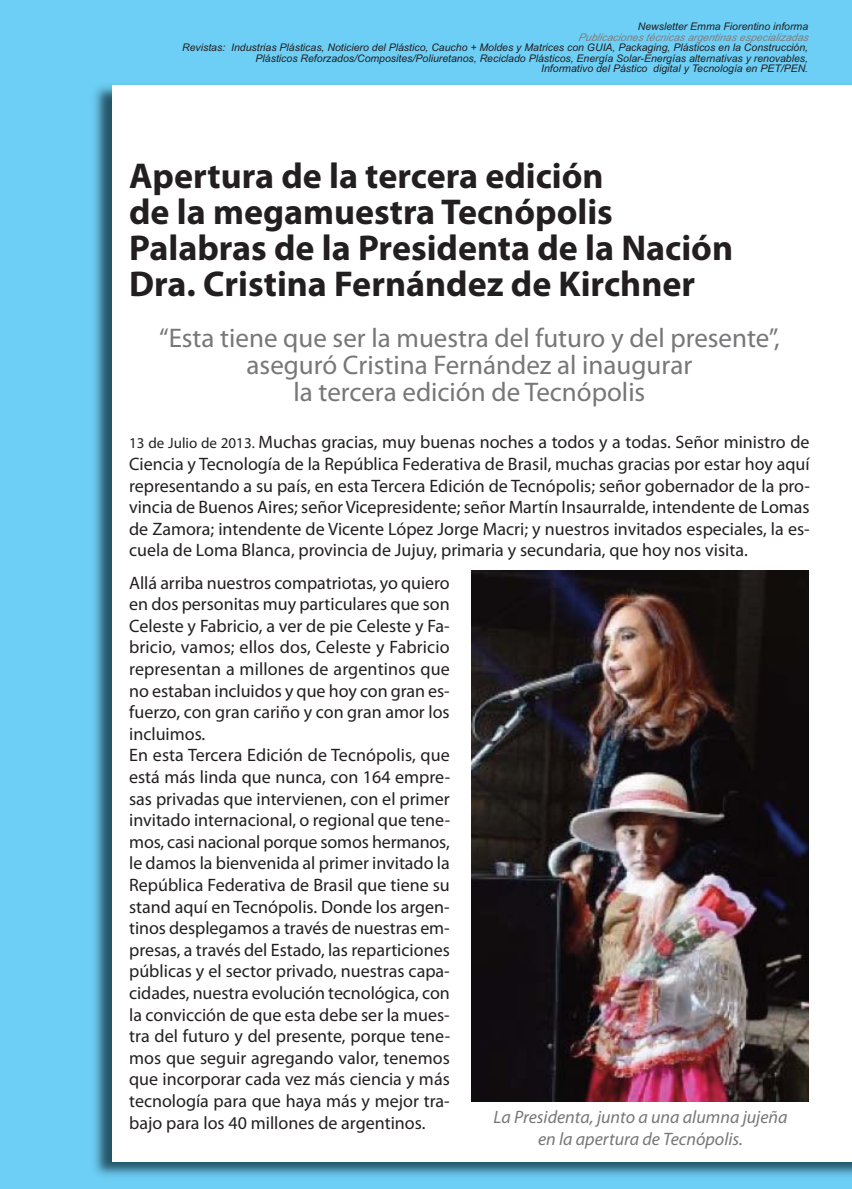
<style>
.page{position:relative;width:852px;height:1189px;background:#6dcff6}
.page>*{position:absolute;margin:0;border:0;box-sizing:border-box;transform-origin:0 0}
.t1{font:700 36px/36px "Myriad Pro";color:#231f20}
.t2{font:27px/27px "Myriad Pro";color:#777678;text-align:center}
.t3{font:18px/21.6px "Myriad Pro";color:#231f20;text-align:justify}
.t4{font:italic 18px/21.6px "Myriad Pro";color:#777678;text-align:center}
.t5{font:italic 10.5px/10.5px "Arial";color:#231f20;text-align:right}
.t6{font:italic 10.5px "Arial Italic MT OTF";color:#7f7d7d}
.s1{font-size:15px}
</style>
<div class="page">
<img style="left:94px;top:85px;width:758px;height:1092px">
<div style="left:112px;top:85px;width:740px;height:1077px;background:#fff"></div>
<img style="left:471px;top:571px;width:337px;height:530px">
<p class="t5" style="left:638px;top:22px;width:172px">Newsletter Emma Fiorentino informa</p>
<p class="t6" style="left:578px;top:33px;width:233px">Publicaciones técnicas argentinas esp ecializadas</p>
<p class="t5" style="left:182px;top:43px;width:627px">Revistas: Industrias Plásticas, Noticiero del Plástico, Caucho + Moldes y Matrices con GUIA, Packaging, Plásticos en la Construcción,<br>Plásticos Reforzados/Composites/Poliuretanos, Reciclado Plásticos, Energía Solar-Energías alternativas y renovables,<br>Informativo del Pástico digital y Tecnología en PET/PEN.</p>
<h1 class="t1" style="left:129px;top:161px;width:605px">Apertura de la tercera edición<br>de la megamuestra Tecnópolis Palabras de la Presidenta de la Nación Dra. Cristina Fernández de Kirchner</h1>
<h2 class="t2" style="left:159px;top:326px;width:622px">“Esta tiene que ser la muestra del futuro y del presente”, aseguró Cristina Fernández al inaugurar<br>la tercera edición de Tecnópolis</h2>
<p class="t3" style="left:129px;top:433px;width:682px"><span class="s1">13 de Julio de 2013.</span> Muchas gracias, muy buenas noches a todos y a todas. Señor ministro de Ciencia y Tecnología de la República Federativa de Brasil, muchas gracias por estar hoy aquí representando a su país, en esta Tercera Edición de Tecnópolis; señor gobernador de la pro&shy;vincia de Buenos Aires; señor Vicepresidente; señor Martín Insaurralde, intendente de Lomas de Zamora; intendente de Vicente López Jorge Macri; y nuestros invitados especiales, la es&shy;cuela de Loma Blanca, provincia de Jujuy, primaria y secundaria, que hoy nos visita.</p>
<p class="t3" style="left:129px;top:573px;width:323px;text-align:left">Allá arriba nuestros compatriotas, yo quiero en dos personitas muy particulares que son Celeste y Fabricio, a ver de pie Celeste y Fa&shy;bricio, vamos; ellos dos, Celeste y Fabricio representan a millones de argentinos que no estaban incluidos y que hoy con gran es&shy;fuerzo, con gran cariño y con gran amor los incluimos.<br>En esta Tercera Edición de Tecnópolis, que está más linda que nunca, con 164 empre&shy;sas privadas que intervienen, con el primer invitado internacional, o regional que tene&shy;mos, casi nacional porque somos hermanos, le damos la bienvenida al primer invitado la República Federativa de Brasil que tiene su stand aquí en Tecnópolis. Donde los argen&shy;tinos desplegamos a través de nuestras em&shy;presas, a través del Estado, las reparticiones públicas y el sector privado, nuestras capa&shy;cidades, nuestra evolución tecnológica, con la convicción de que esta debe ser la mues&shy;tra del futuro y del presente, porque tene&shy;mos que seguir agregando valor, tenemos que incorporar cada vez más ciencia y más tecnología para que haya más y mejor tra&shy;bajo para los 40 millones de argentinos.</p>
<p class="t4" style="left:493px;top:1106px;width:295px">La Presidenta, junto a una alumna jujeña en la apertura de Tecnópolis.</p>
</div>
